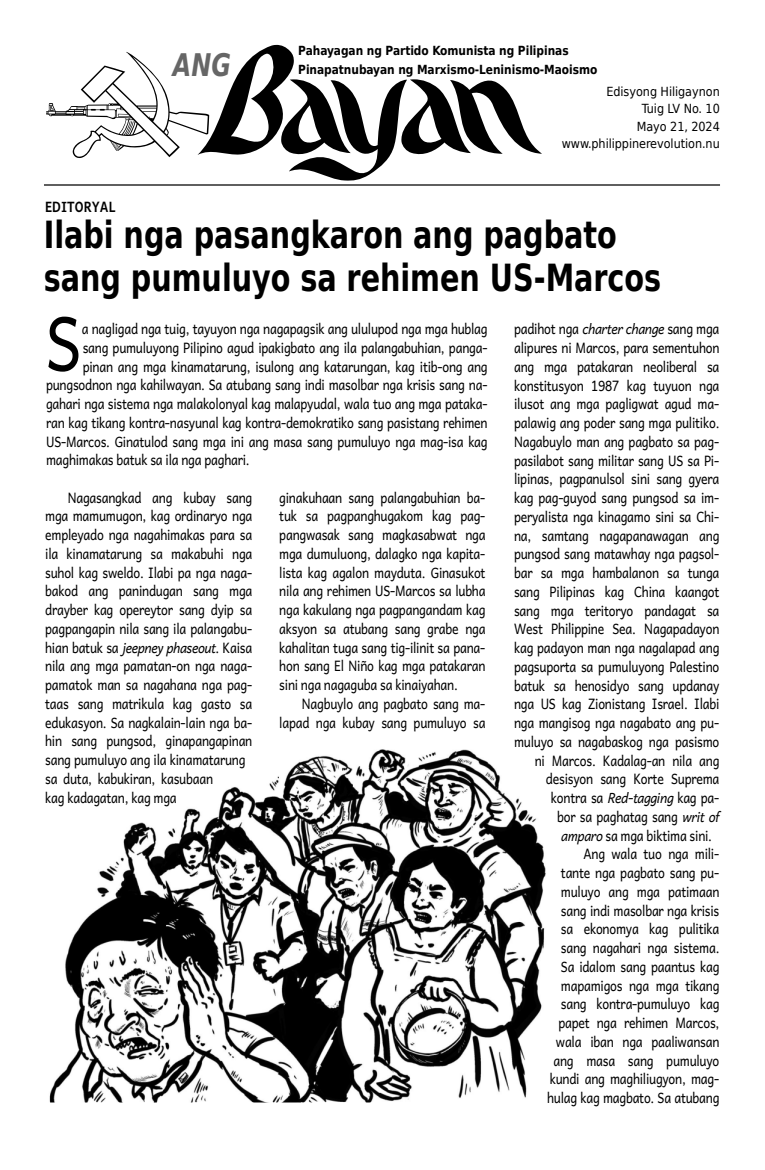
<style>
.page{position:relative;width:765px;height:1170px;background:#fff}
.page>*{position:absolute;margin:0;border:0;box-sizing:border-box;transform-origin:0 0}
.t1{font:74.62px "Andika New Basic";color:#000;scale:.85 1}
.t2{font:700 37.5px/42.5px "DejaVu Sans Condensed";color:#000;scale:.85 1}
.t3{font:italic 700 31.25px "DejaVu Sans Condensed";color:#666;scale:.85 1}
.t4{font:14.38px/18.8px "Andika New Basic";letter-spacing:-.02em;color:#000;scale:.85 1}
.t5{font:700 14.38px "Andika New Basic";letter-spacing:-.005em;color:#000;scale:.85 1}
.t6{font:700 12.5px/18.8px "DejaVu Sans";letter-spacing:-.005em;color:#000;scale:.85 1}
.t7{font:12.5px/17.5px "DejaVu Sans";letter-spacing:-.005em;color:#000;text-align:right;scale:.9 1}
.s1{font-style:italic}
</style>
<div class="page">
<svg style="left:46px;top:52px;width:151px;height:106px"></svg>
<hr style="left:44px;top:184px;width:676px;height:2px;background:#000">
<svg style="left:197px;top:45px;width:345px;height:136px"></svg>
<img style="left:49px;top:749px;width:497px;height:354px">
<h3 class="t3" style="left:173px;top:47px;width:70px">ANG</h3>
<p class="t6" style="left:298px;top:41px;width:353px">Pahayagan ng Partido Komunista ng Pilipinas<br>Pinapatnubayan ng Marxismo-Leninismo-Maoismo</p>
<p class="t7" style="left:562px;top:83px;width:177px">Edisyong Hiligaynon<br>Tuig LV No. 10<br>Mayo 21, 2024 www.philippinerevolution.nu</p>
<p class="t5" style="left:45px;top:194px;width:84px">EDITORYAL</p>
<h2 class="t2" style="left:44px;top:214px;width:728px">Ilabi nga pasangkaron ang pagbato sang pumuluyo sa rehimen US-Marcos</h2>
<h1 class="t1" style="left:45px;top:280px;width:44px">S</h1>
<p class="t4" style="left:82px;top:319px;width:479px">a nagligad nga tuig, tayuyon nga nagapagsik ang ululupod nga mga hublag</p>
<p class="t4" style="left:83px;top:338px;width:478px">sang pumuluyong Pilipino agud ipakigbato ang ila palangabuhian, panga‐</p>
<p class="t4" style="left:83px;top:356px;width:478px">pinan ang mga kinamatarung, isulong ang katarungan, kag itib-ong ang</p>
<p class="t4" style="left:46px;top:375px;width:521px">pungsodnon nga kahilwayan. Sa atubang sang indi masolbar nga krisis sang na‐</p>
<p class="t4" style="left:46px;top:394px;width:521px">gahari nga sistema nga malakolonyal kag malapyudal, wala tuo ang mga pataka‐</p>
<p class="t4" style="left:46px;top:413px;width:521px">ran kag tikang kontra-nasyunal kag kontra-demokratiko sang pasistang rehimen</p>
<p class="t4" style="left:46px;top:431px;width:521px">US-Marcos. Ginatulod sang mga ini ang masa sang pumuluyo nga mag-isa kag</p>
<p class="t4" style="left:46px;top:450px;width:241px">maghimakas batuk sa ila nga paghari.</p>
<p class="t4" style="left:45px;top:487px;width:245px;text-indent:22px">Nagasangkad ang kubay sang mga mamumugon, kag ordinaryo nga empleyado nga nagahimakas para sa ila kinamatarung sa makabuhi nga suhol kag sweldo. Ilabi pa nga naga‐ bakod ang panindugan sang mga drayber kag opereytor sang dyip sa pagpangapin nila sang ila palangabu‐ hian batuk sa <span class="s1">jeepney phaseout</span>. Kaisa nila ang mga pamatan-on nga naga‐ pamatok man sa nagahana nga pag‐ taas sang matrikula kag gasto sa edukasyon. Sa nagkalain-lain nga ba‐ hin sang pungsod, ginapangapinan sang pumuluyo ang ila kinamatarung sa duta, kabukiran, kasubaan<br>kag kadagatan, kag mga</p>
<p class="t4" style="left:279px;top:487px;width:244px;text-align:justify">ginakuhaan sang palangabuhian ba‐ tuk sa pagpanghugakom kag pag‐ pangwasak sang magkasabwat nga mga dumuluong, dalagko nga kapita‐ lista kag agalon mayduta. Ginasukot nila ang rehimen US-Marcos sa lubha nga kakulang nga pagpangandam kag aksyon sa atubang sang grabe nga kahalitan tuga sang tig-ilinit sa pana‐ hon sang El Niño kag mga patakaran sini nga nagaguba sa kinaiyahan.</p>
<p class="t4" style="left:279px;top:694px;width:244px;text-align:right">Nagbuylo ang pagbato sang ma‐ lapad nga kubay sang pumuluyo sa</p>
<p class="t4" style="left:514px;top:319px;width:243px">padihot nga <span class="s1">charter change</span> sang mga</p>
<p class="t4" style="left:514px;top:338px;width:243px">alipures ni Marcos, para sementuhon</p>
<p class="t4" style="left:514px;top:356px;width:243px">ang mga patakaran neoliberal sa</p>
<p class="t4" style="left:514px;top:375px;width:243px">konstitusyon 1987 kag tuyuon nga</p>
<p class="t4" style="left:514px;top:394px;width:243px">ilusot ang mga pagligwat agud ma‐</p>
<p class="t4" style="left:514px;top:413px;width:243px">palawig ang poder sang mga pulitiko.</p>
<p class="t4" style="left:514px;top:431px;width:243px">Nagabuylo man ang pagbato sa pag‐</p>
<p class="t4" style="left:514px;top:450px;width:243px">pasilabot sang militar sang US sa Pi‐</p>
<p class="t4" style="left:514px;top:469px;width:243px">lipinas, pagpanulsol sini sang gyera</p>
<p class="t4" style="left:514px;top:488px;width:243px">kag pag-guyod sang pungsod sa im‐</p>
<p class="t4" style="left:514px;top:506px;width:243px">peryalista nga kinagamo sini sa Chi‐</p>
<p class="t4" style="left:514px;top:525px;width:243px">na, samtang nagapanawagan ang</p>
<p class="t4" style="left:514px;top:544px;width:243px">pungsod sang matawhay nga pagsol‐</p>
<p class="t4" style="left:514px;top:563px;width:243px">bar sa mga hambalanon sa tunga</p>
<p class="t4" style="left:514px;top:581px;width:243px">sang Pilipinas kag China kaangot</p>
<p class="t4" style="left:514px;top:600px;width:243px">sang mga teritoryo pandagat sa</p>
<p class="t4" style="left:514px;top:619px;width:243px">West Philippine Sea. Nagapadayon</p>
<p class="t4" style="left:514px;top:638px;width:243px">kag padayon man nga nagalapad ang</p>
<p class="t4" style="left:514px;top:656px;width:243px">pagsuporta sa pumuluyong Palestino</p>
<p class="t4" style="left:514px;top:675px;width:243px">batuk sa henosidyo sang updanay</p>
<p class="t4" style="left:514px;top:694px;width:243px">nga US kag Zionistang Israel. Ilabi</p>
<p class="t4" style="left:514px;top:713px;width:243px">nga mangisog nga nagabato ang pu‐</p>
<p class="t4" style="left:514px;top:731px;width:243px">muluyo sa nagabaskog nga pasismo</p>
<p class="t4" style="left:535px;top:750px;width:219px">ni Marcos. Kadalag-an nila ang</p>
<p class="t4" style="left:546px;top:769px;width:206px">desisyon sang Korte Suprema</p>
<p class="t4" style="left:551px;top:788px;width:199px">kontra sa <span class="s1">Red-tagging</span> kag pa‐</p>
<p class="t4" style="left:557px;top:806px;width:192px">bor sa paghatag sang <span class="s1">writ of</span></p>
<p class="t4" style="left:561px;top:825px;width:179px"><span class="s1">amparo</span> sa mga biktima sini.</p>
<p class="t4" style="left:583px;top:844px;width:161px">Ang wala tuo nga mili‐</p>
<p class="t4" style="left:561px;top:863px;width:188px">tante nga pagbato sang pu‐</p>
<p class="t4" style="left:561px;top:881px;width:188px">muluyo ang mga patimaan</p>
<p class="t4" style="left:561px;top:900px;width:188px">sang indi masolbar nga krisis</p>
<p class="t4" style="left:561px;top:919px;width:188px">sa ekonomya kag pulitika</p>
<p class="t4" style="left:561px;top:938px;width:188px">sang nagahari nga sistema.</p>
<p class="t4" style="left:561px;top:956px;width:188px">Sa idalom sang paantus kag</p>
<p class="t4" style="left:561px;top:975px;width:188px">mapamigos nga mga tikang</p>
<p class="t4" style="left:561px;top:994px;width:188px">sang kontra-pumuluyo kag</p>
<p class="t4" style="left:558px;top:1013px;width:191px">papet nga rehimen Marcos,</p>
<p class="t4" style="left:556px;top:1031px;width:194px">wala iban nga paaliwansan</p>
<p class="t4" style="left:553px;top:1050px;width:197px">ang masa sang pumuluyo</p>
<p class="t4" style="left:550px;top:1069px;width:201px">kundi ang maghiliugyon, mag‐</p>
<p class="t4" style="left:547px;top:1088px;width:204px">hulag kag magbato. Sa atubang</p>
</div>
